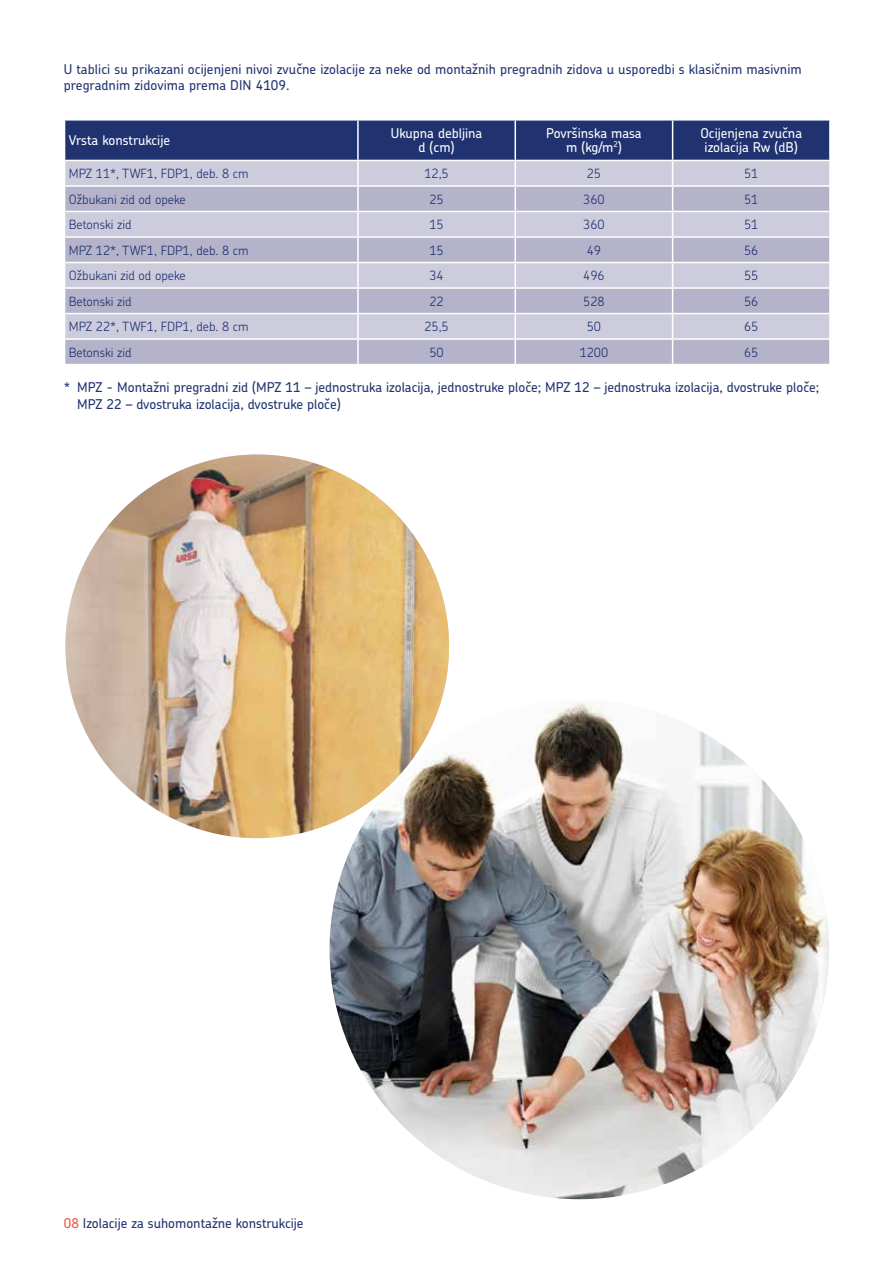
<style>
.page{position:relative;width:893px;height:1263px;background:#fff}
.page>*{position:absolute;margin:0;border:0;box-sizing:border-box;transform-origin:0 0}
.t1{font:500 13.5px/16.2px "Chevin Pro";color:#203370}
.t2{font:500 13.5px/13.5px "Chevin Pro";color:#fff;text-align:center}
.t3{font:300 12.75px "Chevin Pro";color:#203370}
.s1{color:#f0533f}
</style>
<div class="page">
<svg style="left:64px;top:120px;width:766px;height:244px;background:#a6a9c3"></svg>
<hr style="left:829px;top:339px;width:2px;height:25px;background:#fff">
<hr style="left:65px;top:160px;width:293px;height:1px;background:#fff">
<hr style="left:358px;top:160px;width:156px;height:1px;background:#fff">
<hr style="left:65px;top:185px;width:293px;height:2px;background:#fff">
<hr style="left:358px;top:185px;width:157px;height:2px;background:#fff">
<hr style="left:515px;top:185px;width:158px;height:2px;background:#fff">
<hr style="left:673px;top:185px;width:156px;height:2px;background:#fff">
<hr style="left:65px;top:211px;width:293px;height:1px;background:#fff">
<hr style="left:358px;top:211px;width:157px;height:1px;background:#fff">
<hr style="left:515px;top:211px;width:158px;height:1px;background:#fff">
<hr style="left:673px;top:211px;width:156px;height:1px;background:#fff">
<hr style="left:65px;top:236px;width:293px;height:2px;background:#fff">
<hr style="left:358px;top:236px;width:157px;height:2px;background:#fff">
<hr style="left:515px;top:236px;width:158px;height:2px;background:#fff">
<hr style="left:673px;top:236px;width:156px;height:2px;background:#fff">
<hr style="left:65px;top:262px;width:293px;height:1px;background:#fff">
<hr style="left:358px;top:262px;width:157px;height:1px;background:#fff">
<hr style="left:515px;top:262px;width:158px;height:1px;background:#fff">
<hr style="left:673px;top:262px;width:156px;height:1px;background:#fff">
<hr style="left:65px;top:287px;width:293px;height:2px;background:#fff">
<hr style="left:358px;top:287px;width:157px;height:2px;background:#fff">
<hr style="left:515px;top:287px;width:158px;height:2px;background:#fff">
<hr style="left:673px;top:287px;width:156px;height:2px;background:#fff">
<hr style="left:65px;top:313px;width:293px;height:1px;background:#fff">
<hr style="left:358px;top:313px;width:157px;height:1px;background:#fff">
<hr style="left:515px;top:313px;width:158px;height:1px;background:#fff">
<hr style="left:673px;top:313px;width:156px;height:1px;background:#fff">
<hr style="left:65px;top:338px;width:293px;height:2px;background:#fff">
<hr style="left:358px;top:338px;width:157px;height:2px;background:#fff">
<hr style="left:515px;top:338px;width:158px;height:2px;background:#fff">
<hr style="left:673px;top:338px;width:156px;height:2px;background:#fff">
<img style="left:65px;top:454px;width:384px;height:384px;border-radius:192px">
<img style="left:330px;top:699px;width:499px;height:500px;border-radius:250px">
<p class="t1" style="left:64px;top:61px;width:739px">U tablici su prikazani ocijenjeni nivoi zvučne izolacije za neke od montažnih pregradnih zidova u usporedbi s klasičnim masivnim pregradnim zidovima prema DIN 4109.</p>
<p class="t2" style="left:69px;top:133px;width:103px">Vrsta konstrukcije</p>
<p class="t2" style="left:391px;top:126px;width:93px">Ukupna debljina d (cm)</p>
<p class="t2" style="left:546px;top:126px;width:97px">Površinska masa m (kg/m<sup>2</sup>)</p>
<p class="t2" style="left:700px;top:126px;width:103px">Ocijenjena zvučna izolacija Rw (dB)</p>
<p class="t3" style="left:69px;top:165px;width:181px">MPZ 11*, TWF1, FDP1, deb. 8 cm</p>
<p class="t3" style="left:424px;top:165px;width:26px">12,5</p>
<p class="t3" style="left:587px;top:165px;width:16px">25</p>
<p class="t3" style="left:744px;top:165px;width:16px">51</p>
<p class="t3" style="left:69px;top:190px;width:118px">Ožbukani zid od opeke</p>
<p class="t3" style="left:429px;top:190px;width:16px">25</p>
<p class="t3" style="left:583px;top:190px;width:23px">360</p>
<p class="t3" style="left:744px;top:190px;width:16px">51</p>
<p class="t3" style="left:69px;top:216px;width:64px">Betonski zid</p>
<p class="t3" style="left:429px;top:216px;width:16px">15</p>
<p class="t3" style="left:583px;top:216px;width:23px">360</p>
<p class="t3" style="left:744px;top:216px;width:16px">51</p>
<p class="t3" style="left:69px;top:241px;width:181px">MPZ 12*, TWF1, FDP1, deb. 8 cm</p>
<p class="t3" style="left:429px;top:241px;width:16px">15</p>
<p class="t3" style="left:587px;top:241px;width:16px">49</p>
<p class="t3" style="left:744px;top:241px;width:16px">56</p>
<p class="t3" style="left:69px;top:267px;width:118px">Ožbukani zid od opeke</p>
<p class="t3" style="left:429px;top:267px;width:16px">34</p>
<p class="t3" style="left:583px;top:267px;width:23px">496</p>
<p class="t3" style="left:744px;top:267px;width:16px">55</p>
<p class="t3" style="left:69px;top:292px;width:64px">Betonski zid</p>
<p class="t3" style="left:429px;top:292px;width:16px">22</p>
<p class="t3" style="left:583px;top:292px;width:23px">528</p>
<p class="t3" style="left:744px;top:292px;width:16px">56</p>
<p class="t3" style="left:69px;top:318px;width:181px">MPZ 22*, TWF1, FDP1, deb. 8 cm</p>
<p class="t3" style="left:424px;top:318px;width:26px">25,5</p>
<p class="t3" style="left:587px;top:318px;width:16px">50</p>
<p class="t3" style="left:744px;top:318px;width:16px">65</p>
<p class="t3" style="left:69px;top:343px;width:64px">Betonski zid</p>
<p class="t3" style="left:429px;top:343px;width:16px">50</p>
<p class="t3" style="left:580px;top:343px;width:30px">1200</p>
<p class="t3" style="left:744px;top:343px;width:16px">65</p>
<p class="t1" style="left:77px;top:379px;width:743px;text-indent:-14px">* MPZ - Montažni pregradni zid (MPZ 11 – jednostruka izolacija, jednostruke ploče; MPZ 12 – jednostruka izolacija, dvostruke ploče;<br>MPZ 22 – dvostruka izolacija, dvostruke ploče)</p>
<p class="t1" style="left:64px;top:1214px;width:241px"><span class="s1">08</span> Izolacije za suhomontažne konstrukcije</p>
</div>
